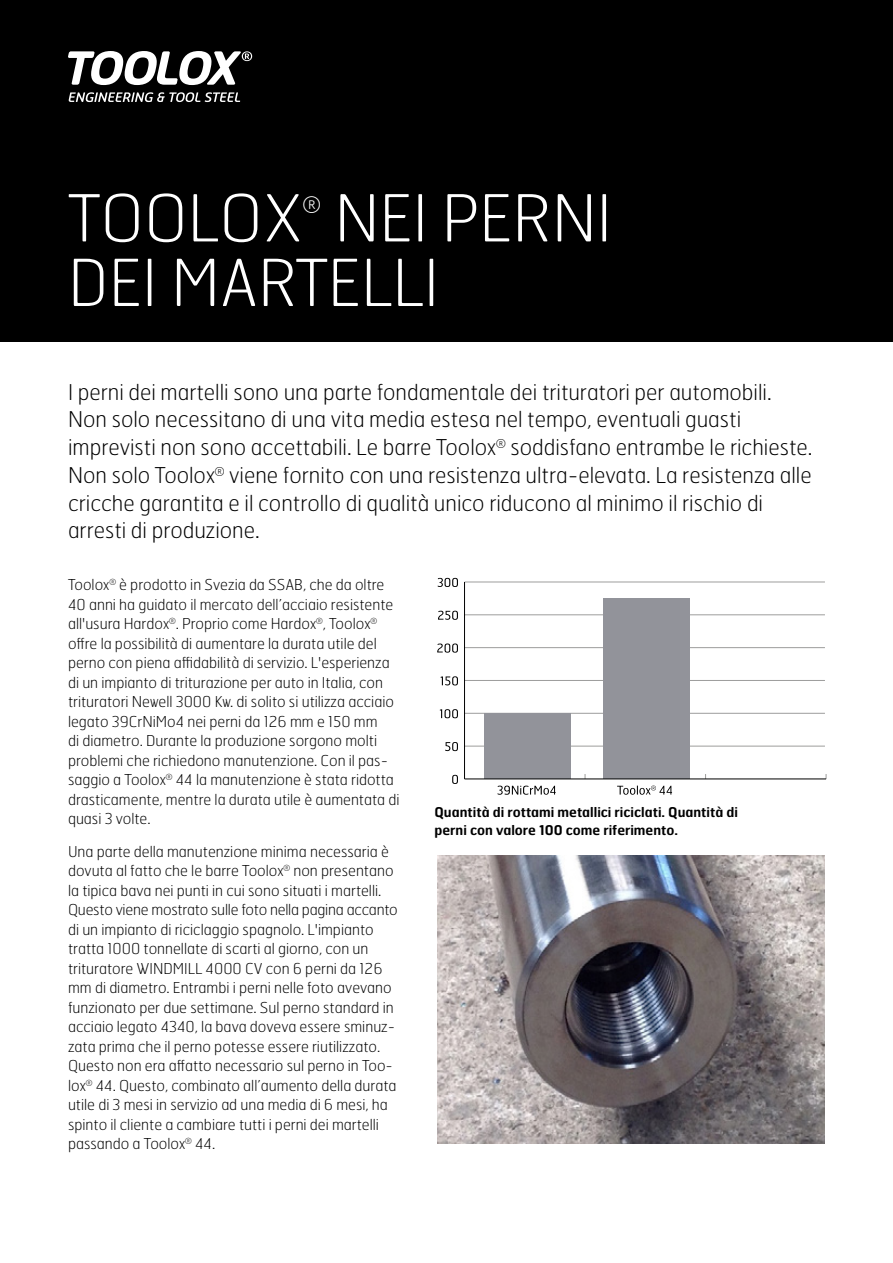
<style>
.page{position:relative;width:893px;height:1263px;background:#fff}
.page>*{position:absolute;margin:0;border:0;box-sizing:border-box;transform-origin:0 0}
.t1{font:100 64.65px/64.7px "Hermes FB";color:#fff}
.t2{font:100 23.55px "Hermes FB";color:#fff}
.Brödtext{font:100 21.75px/27.8px "Hermes FB";color:#000}
.Brödtext-2{font:100 15px/19.5px "Hermes FB";color:#000}
.Brödtext-3{font:600 13.5px/18px "Hermes FB";color:#000}
</style>
<div class="page">
<div style="left:0;top:0;width:893px;height:341px;background:#000"></div>
<svg style="left:68px;top:51px;width:184px;height:34px"></svg>
<svg style="left:69px;top:92px;width:171px;height:10px"></svg>
<img style="left:437px;top:855px;width:388px;height:289px">
<svg style="left:452px;top:775px;width:6px;height:9px"></svg>
<svg style="left:445px;top:742px;width:13px;height:9px"></svg>
<svg style="left:440px;top:709px;width:18px;height:9px"></svg>
<svg style="left:441px;top:676px;width:17px;height:9px"></svg>
<svg style="left:437px;top:643px;width:21px;height:10px"></svg>
<svg style="left:438px;top:611px;width:20px;height:9px"></svg>
<svg style="left:437px;top:578px;width:21px;height:9px"></svg>
<svg style="left:497px;top:786px;width:59px;height:9px"></svg>
<svg style="left:617px;top:785px;width:55px;height:10px"></svg>
<hr style="left:464px;top:746px;width:361px;height:1px;background:#9d9d9c">
<hr style="left:464px;top:713px;width:361px;height:1px;background:#9d9d9c">
<hr style="left:464px;top:680px;width:361px;height:1px;background:#9d9d9c">
<hr style="left:464px;top:647px;width:361px;height:1px;background:#9d9d9c">
<hr style="left:464px;top:614px;width:361px;height:1px;background:#9d9d9c">
<hr style="left:464px;top:582px;width:361px;height:1px;background:#9d9d9c">
<hr style="left:464px;top:582px;width:1px;height:197px;background:#000">
<div style="left:484px;top:713px;width:86px;height:66px;background:#92939a"></div>
<div style="left:603px;top:598px;width:86px;height:181px;background:#92939a"></div>
<hr style="left:464px;top:779px;width:362px;height:1px;background:#000">
<p class="t1" style="left:68px;top:184px;width:236px">TOOLOX</p>
<p class="t2" style="left:303px;top:190px;width:19px">®</p>
<p class="t1" style="left:68px;top:184px;width:545px;text-indent:267px">NEI PERNI<br>DEI MARTELLI</p>
<p class="Brödtext" style="left:68px;top:377px;width:746px">I perni dei martelli sono una parte fondamentale dei trituratori per automobili.<br>Non solo necessitano di una vita media estesa nel tempo, eventuali guasti imprevisti non sono accettabili. Le barre Toolox<sup>®</sup> soddisfano entrambe le richieste.<br>Non solo Toolox<sup>®</sup> viene fornito con una resistenza ultra-elevata. La resistenza alle cricche garantita e il controllo di qualità unico riducono al minimo il rischio di arresti di produzione.</p>
<p class="Brödtext-2" style="left:68px;top:575px;width:333px">Toolox<sup>®</sup> è prodotto in Svezia da SSAB, che da oltre 40 anni ha guidato il mercato dell’acciaio resistente all'usura Hardox<sup>®</sup>. Proprio come Hardox<sup>®</sup>, Toolox<sup>® </sup>offre la possibilità di aumentare la durata utile del perno con piena affidabilità di servizio. L'esperienza di un impianto di triturazione per auto in Italia, con trituratori Newell 3000 Kw. di solito si utilizza acciaio legato 39CrNiMo4 nei perni da 126 mm e 150 mm<br>di diametro. Durante la produzione sorgono molti problemi che richiedono manutenzione. Con il pas&shy;saggio a Toolox<sup>®</sup> 44 la manutenzione è stata ridotta drasticamente, mentre la durata utile è aumentata di quasi 3 volte.</p>
<p class="Brödtext-2" style="left:68px;top:841px;width:331px">Una parte della manutenzione minima necessaria è dovuta al fatto che le barre Toolox<sup>®</sup> non presentano la tipica bava nei punti in cui sono situati i martelli.<br>Questo viene mostrato sulle foto nella pagina accanto di un impianto di riciclaggio spagnolo. L'impianto tratta 1000 tonnellate di scarti al giorno, con un trituratore WINDMILL 4000 CV con 6 perni da 126 mm di diametro. Entrambi i perni nelle foto avevano funzionato per due settimane. Sul perno standard in acciaio legato 4340, la bava doveva essere sminuz&shy;zata prima che il perno potesse essere riutilizzato.<br>Questo non era affatto necessario sul perno in Too&shy;lox<sup>®</sup> 44. Questo, combinato all’aumento della durata utile di 3 mesi in servizio ad una media di 6 mesi, ha spinto il cliente a cambiare tutti i perni dei martelli passando a Toolox<sup>®</sup> 44.</p>
<p class="Brödtext-3" style="left:435px;top:802px;width:305px">Quantità di rottami metallici riciclati. Quantità di perni con valore 100 come riferimento.</p>
</div>
